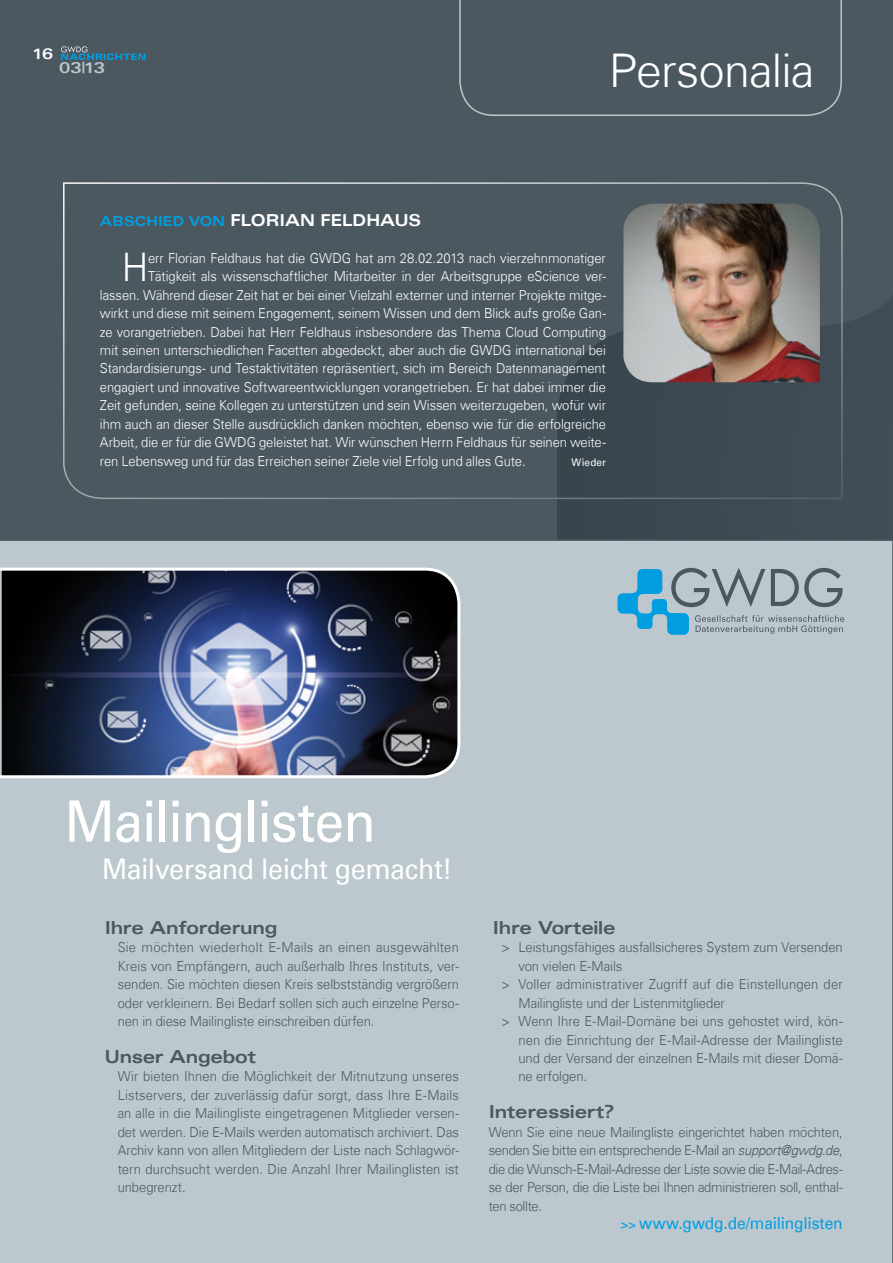
<style>
.page{position:relative;width:893px;height:1263px;background:#4c5860}
.page>*{position:absolute;margin:0;border:0;box-sizing:border-box;transform-origin:0 0}
.t1{font:57px "Univers Com 55 Roman";letter-spacing:-.025em;color:#fff;scale:.94 1}
.t2{font:300 46.5px "Univers Com 45";letter-spacing:-.015em;color:#fff}
.t3{font:300 39.3px "Univers Com 45";color:#fff;scale:.94 1}
.t4{font:28.5px "Univers Com 55 Roman";letter-spacing:-.015em;color:#fff;scale:.94 1}
.t5{font:18px "Univers Com 63 Bold Ext";letter-spacing:-.02em;color:#4c5860;scale:.94 1}
.t6{font:16.5px "Univers Com 55 Roman";letter-spacing:-.005em;color:#009ee0;scale:.94 1}
.t7{font:16.5px "Univers Com 63 Bold Ext";color:#fff;scale:.94 1}
.t8{font:15.3px "Univers Com 63 Bold Ext";color:#bcc7ce}
.t9{font:15px "Univers Com 63 Bold Ext";color:#fff}
.t10{font:300 13.8px/18.5px "Univers Com 45";letter-spacing:-.005em;color:#4c5860;text-align:justify;scale:.94 1}
.t11{font:300 13.8px "Univers Com 45";letter-spacing:-.005em;color:#fff;scale:.94 1}
.t12{font:10.5px "Univers Com 55 Roman";letter-spacing:.015em;color:#fff;scale:.94 1}
.s1{font-size:13.8px;color:#009ee0}
.s2{font-style:italic}
.s3{font-size:13.8px}
</style>
<div class="page">
<div style="left:557px;top:295px;width:336px;height:244px;background:#404d55"></div>
<svg style="left:63px;top:182px;width:780px;height:318px"></svg>
<img style="left:623px;top:204px;width:197px;height:178px">
<svg style="left:459px;top:0;width:383px;height:116px"></svg>
<div style="left:0;top:540px;width:893px;height:723px;background:#bcc7ce"></div>
<svg style="left:618px;top:568px;width:226px;height:67px;background:#91afbe"></svg>
<img style="left:0;top:566px;width:462px;height:214px">
<svg style="left:61px;top:46px;width:84px;height:14px"></svg>
<p class="t9" style="left:32px;top:45px;width:22px">16</p>
<p class="t8" style="left:59px;top:59px;width:47px">03|13</p>
<h2 class="t2" style="left:609px;top:42px;width:207px">Personalia</h2>
<p class="t7" style="left:100px;top:211px;width:343px"><span class="s1">Abschi ed von</span> Florian Feldhaus</p>
<h3 class="t3" style="left:122px;top:243px;width:30px">H</h3>
<p class="t11" style="left:148px;top:249px;width:489px">err Florian Feldhaus hat die GWDG hat am 28.02.2013 nach vierzehnmonatiger</p>
<p class="t11" style="left:148px;top:268px;width:489px">Tätigkeit als wissenschaftlicher Mitarbeiter in der Arbeitsgruppe eScience ver-</p>
<p class="t11" style="left:100px;top:286px;width:540px">lassen. Während dieser Zeit hat er bei einer Vielzahl externer und interner Projekte mitge-</p>
<p class="t11" style="left:100px;top:305px;width:540px">wirkt und diese mit seinem Engagement, seinem Wissen und dem Blick aufs große Gan-</p>
<p class="t11" style="left:100px;top:323px;width:540px">ze vorangetrieben. Dabei hat Herr Feldhaus insbesondere das Thema Cloud Computing</p>
<p class="t11" style="left:100px;top:342px;width:540px">mit seinen unterschiedlichen Facetten abgedeckt, aber auch die GWDG international bei</p>
<p class="t11" style="left:100px;top:360px;width:540px">Standardisierungs- und Testaktivitäten repräsentiert, sich im Bereich Datenmanagement</p>
<p class="t11" style="left:100px;top:379px;width:540px">engagiert und innovative Softwareentwicklungen vorangetrieben. Er hat dabei immer die</p>
<p class="t11" style="left:100px;top:397px;width:540px">Zeit gefunden, seine Kollegen zu unterstützen und sein Wissen weiterzugeben, wofür wir</p>
<p class="t11" style="left:100px;top:415px;width:540px">ihm auch an dieser Stelle ausdrücklich danken möchten, ebenso wie für die erfolgreiche</p>
<p class="t11" style="left:100px;top:434px;width:540px">Arbeit, die er für die GWDG geleistet hat. Wir wünschen Herrn Feldhaus für seinen weite-</p>
<p class="t11" style="left:100px;top:452px;width:454px">ren Lebensweg und für das Erreichen seiner Ziele viel Erfolg und alles Gute.</p>
<p class="t12" style="left:572px;top:456px;width:38px">Wieder</p>
<h1 class="t1" style="left:65px;top:787px;width:333px">Mailinglisten</h1>
<h3 class="t4" style="left:102px;top:851px;width:374px">Mailversand leicht gemacht!</h3>
<h3 class="t5" style="left:105px;top:917px;width:185px">Ihre Anforderung</h3>
<p class="t10" style="left:118px;top:938px;width:365px">Sie möchten wiederholt E-Mails an einen ausgewählten Kreis von Empfängern, auch außerhalb Ihres Instituts, ver&shy;senden. Sie möchten diesen Kreis selbstständig vergrößern oder verkleinern. Bei Bedarf sollen sich auch einzelne Perso&shy;nen in diese Mailingliste einschreiben dürfen.</p>
<h3 class="t5" style="left:105px;top:1046px;width:162px">U nser Angebot</h3>
<p class="t10" style="left:118px;top:1067px;width:365px">Wir bieten Ihnen die Möglichkeit der Mitnutzung unseres Listservers, der zuverlässig dafür sorgt, dass Ihre E-Mails an alle in die Mailingliste eingetragenen Mitglieder versen&shy;det werden. Die E-Mails werden automatisch archiviert. Das Archiv kann von allen Mitgliedern der Liste nach Schlagwör&shy;tern durchsucht werden. Die Anzahl Ihrer Mailinglisten ist unbegrenzt.</p>
<h3 class="t5" style="left:493px;top:917px;width:132px">Ihre Vorteile</h3>
<p class="t10" style="left:501px;top:938px;width:364px">&gt; Leistungsfähiges ausfallsicheres System zum Versenden</p>
<p class="t10" style="left:518px;top:957px;width:112px">von vielen E-Mails</p>
<p class="t10" style="left:501px;top:975px;width:364px">&gt; Voller administrativer Zugriff auf die Einstellungen der</p>
<p class="t10" style="left:518px;top:993px;width:221px">Mailingliste und der Listenmitglieder</p>
<p class="t10" style="left:501px;top:1012px;width:365px">&gt; Wenn Ihre E-Mail-Domäne bei uns gehostet wird, kön-</p>
<p class="t10" style="left:518px;top:1030px;width:346px">nen die Einrichtung der E-Mail-Adresse der Mailingliste</p>
<p class="t10" style="left:518px;top:1049px;width:346px">und der Versand der einzelnen E-Mails mit dieser Domä-</p>
<p class="t10" style="left:518px;top:1067px;width:75px">ne erfolgen.</p>
<h3 class="t5" style="left:489px;top:1102px;width:135px">Interessiert?</h3>
<p class="t10" style="left:489px;top:1123px;width:378px">Wenn Sie eine neue Mailingliste eingerichtet haben möchten, senden Sie bitte ein entsprechende E-Mail an <span class="s2">support@gwdg.de</span>, die die Wunsch-E-Mail-Adresse der Liste sowie die E-Mail-Adres&shy;se der Person, die die Liste bei Ihnen administrieren soll, enthal&shy;ten sollte.</p>
<p class="t6" style="left:621px;top:1213px;width:237px"><span class="s3">&gt;&gt;</span> www.gwdg.de/mailinglisten</p>
</div>
